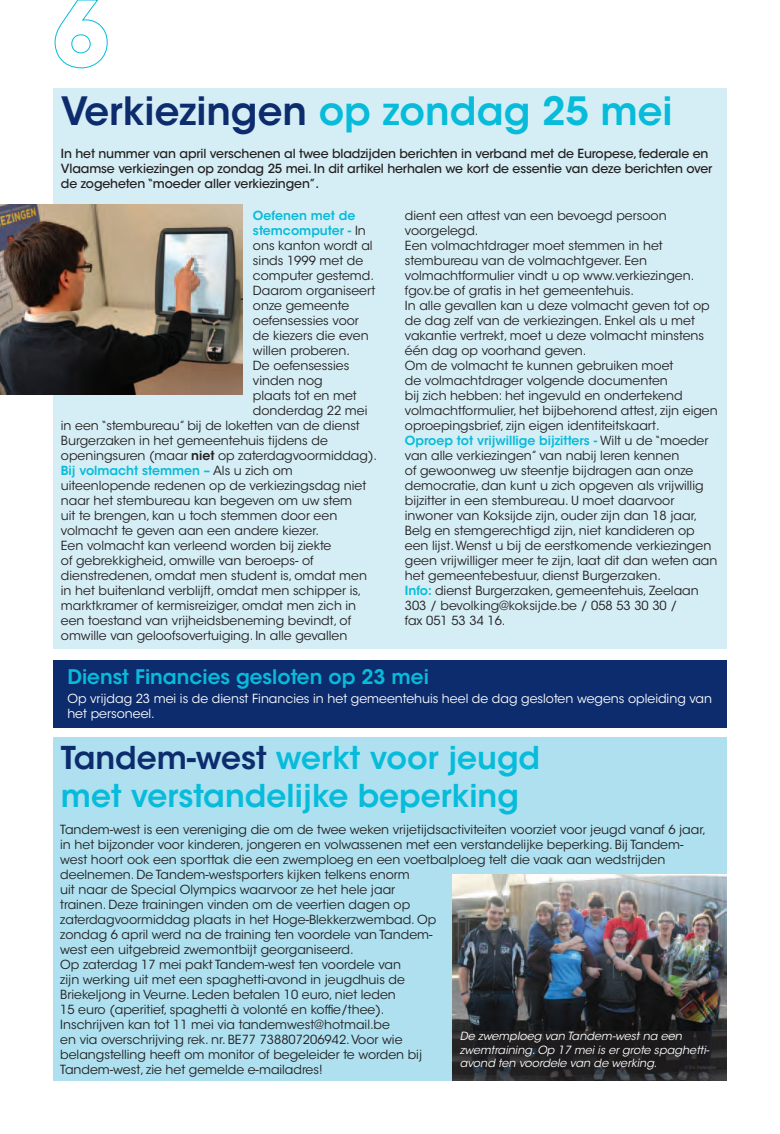
<style>
.page{position:relative;width:780px;height:1134px;background:#fff}
.page>*{position:absolute;margin:0;border:0;box-sizing:border-box;transform-origin:0 0}
.Titels_licht_blauw{font:600 38.75px "ITC Avant Garde Std";color:#07bbda}
.Titels_licht_blauw_i{font:600 31.25px "ITC Avant Garde Std";color:#07bbda}
.Titels_licht_blauw_i-2{font:600 20px "ITC Avant Garde Std";color:#07bbda}
.Body{font:12.5px/15px "ITC Avant Garde Std";color:#231f20}
.Body_insprong_2_mm{font:12.5px/15px "ITC Avant Garde Std";color:#231f20}
.Inleiding_insprong_2{font:500 12.5px/15px "ITC Avant Garde Std";letter-spacing:-.01em;color:#231f20}
.Body_insprong_2_mm-2{font:12.5px/15px "ITC Avant Garde Std";color:#fff}
.Body-2{font:600 12.5px "ITC Avant Garde Std";color:#07bbda}
.Onderschrift_foto{font:italic 11.25px/13.5px "ITC Avant Garde Std";color:#fff}
.s1{color:#0d2c6e}
.s2{font-weight:400;color:#231f20}
.s3{font-weight:600}
.s4{font-weight:600;color:#07bbda}
</style>
<div class="page">
<div style="left:54px;top:89px;width:672px;height:560px;background:#d5eef5"></div>
<div style="left:54px;top:737px;width:672px;height:344px;background:#aee0ef"></div>
<img style="left:0;top:204px;width:242px;height:190px">
<div style="left:53px;top:660px;width:673px;height:68px;background:#0d2c6e"></div>
<img style="left:452px;top:874px;width:274px;height:158px">
<hr style="left:779px;top:0;width:1px;height:1134px;background:#e9f7fa">
<svg style="left:452px;top:1032px;width:274px;height:49px;fill:#1f1e1f"></svg>
<svg style="left:54px;top:0;width:54px;height:68px"></svg>
<p class="Titels_licht_blauw" style="left:61px;top:86px;width:613px"><span class="s1">Verkiezingen</span> op zondag 25 mei</p>
<p class="Inleiding_insprong_2" style="left:61px;top:146px;width:653px">In het nummer van april verschenen al twee bladzijden berichten in verband met de Europese, federale en<br>Vlaamse verkiezingen op zondag 25 mei. In dit artikel herhalen we kort de essentie van deze berichten over de zogeheten “moeder aller verkiezingen”.</p>
<p class="Body-2" style="left:253px;top:207px;width:104px">Oefenen met de</p>
<p class="Body-2" style="left:253px;top:222px;width:114px">stemcomputer - <span class="s2">In</span></p>
<p class="Body" style="left:253px;top:238px;width:121px">ons kanton wordt al</p>
<p class="Body" style="left:253px;top:253px;width:112px">sinds 1999 met de</p>
<p class="Body" style="left:253px;top:268px;width:123px">computer gestemd.</p>
<p class="Body" style="left:253px;top:283px;width:124px">Daarom organiseert</p>
<p class="Body" style="left:253px;top:298px;width:98px">onze gemeente</p>
<p class="Body" style="left:253px;top:313px;width:107px">oefensessies voor</p>
<p class="Body" style="left:253px;top:328px;width:117px">de kiezers die even</p>
<p class="Body" style="left:253px;top:343px;width:98px">willen proberen.</p>
<p class="Body" style="left:253px;top:358px;width:98px">De oefensessies</p>
<p class="Body" style="left:253px;top:373px;width:71px">vinden nog</p>
<p class="Body" style="left:253px;top:388px;width:105px">plaats tot en met</p>
<p class="Body" style="left:253px;top:403px;width:116px">donderdag 22 mei</p>
<p class="Body" style="left:61px;top:418px;width:300px">in een “stembureau” bij de loketten van de dienst</p>
<p class="Body" style="left:61px;top:433px;width:268px">Burgerzaken in het gemeentehuis tijdens de</p>
<p class="Body" style="left:61px;top:448px;width:318px">openingsuren (maar <span class="s3">niet</span> op zaterdagvoormiddag).</p>
<p class="Body" style="left:61px;top:463px;width:307px"><span class="s4">Bij volmacht stemmen –</span> Als u zich om uiteenlopende redenen op de verkiezingsdag niet naar het stembureau kan begeven om uw stem uit te brengen, kan u toch stemmen door een volmacht te geven aan een andere kiezer.</p>
<p class="Body" style="left:61px;top:538px;width:307px">Een volmacht kan verleend worden bij ziekte<br>of gebrekkigheid, omwille van beroeps- of dienstredenen, omdat men student is, omdat men in het buitenland verblijft, omdat men schipper is, marktkramer of kermisreiziger, omdat men zich in een toestand van vrijheidsbeneming bevindt, of omwille van geloofsovertuiging. In alle gevallen</p>
<p class="Body" style="left:405px;top:208px;width:263px">dient een attest van een bevoegd persoon voorgelegd.</p>
<p class="Body" style="left:405px;top:238px;width:291px">Een volmachtdrager moet stemmen in het stembureau van de volmachtgever. Een volmachtformulier vindt u op www.verkiezingen. fgov.be of gratis in het gemeentehuis.</p>
<p class="Body" style="left:405px;top:298px;width:306px">In alle gevallen kan u deze volmacht geven tot op de dag zelf van de verkiezingen. Enkel als u met vakantie vertrekt, moet u deze volmacht minstens één dag op voorhand geven.</p>
<p class="Body" style="left:405px;top:358px;width:314px">Om de volmacht te kunnen gebruiken moet<br>de volmachtdrager volgende documenten<br>bij zich hebben: het ingevuld en ondertekend volmachtformulier, het bijbehorend attest, zijn eigen oproepingsbrief, zijn eigen identiteitskaart.</p>
<p class="Body" style="left:405px;top:433px;width:314px"><span class="s4">Oproep tot vrijwillige bijzitters -</span> Wilt u de “moeder van alle verkiezingen” van nabij leren kennen<br>of gewoonweg uw steentje bijdragen aan onze democratie, dan kunt u zich opgeven als vrijwillig bijzitter in een stembureau. U moet daarvoor inwoner van Koksijde zijn, ouder zijn dan 18 jaar, Belg en stemgerechtigd zijn, niet kandideren op een lijst. Wenst u bij de eerstkomende verkiezingen geen vrijwilliger meer te zijn, laat dit dan weten aan het gemeentebestuur, dienst Burgerzaken.</p>
<p class="Body" style="left:405px;top:583px;width:295px"><span class="s4">Info:</span> dienst Burgerzaken, gemeentehuis, Zeelaan<br>303 / bevolking@koksijde.be / 058 53 30 30 /</p>
<p class="Body" style="left:405px;top:613px;width:102px">fax 051 53 34 16.</p>
<p class="Titels_licht_blauw_i-2" style="left:67px;top:664px;width:363px">Dienst Financies gesloten op 23 mei</p>
<p class="Body_insprong_2_mm-2" style="left:67px;top:691px;width:646px">Op vrijdag 23 mei is de dienst Financies in het gemeentehuis heel de dag gesloten wegens opleiding van het personeel.</p>
<p class="Titels_licht_blauw_i" style="left:61px;top:738px;width:481px"><span class="s1">Tandem-west</span> werkt voor jeugd</p>
<p class="Titels_licht_blauw_i" style="left:61px;top:775px;width:459px">met verstandelijke beperking</p>
<p class="Body_insprong_2_mm" style="left:60px;top:822px;width:647px">Tandem-west is een vereniging die om de twee weken vrijetijdsactiviteiten voorziet voor jeugd vanaf 6 jaar, in het bijzonder voor kinderen, jongeren en volwassenen met een verstandelijke beperking. Bij Tandem&shy;west hoort ook een sporttak die een zwemploeg en een voetbalploeg telt die vaak aan wedstrijden deelnemen. De Tandem-westsporters kijken telkens enorm<br>uit naar de Special Olympics waarvoor ze het hele jaar<br>trainen. Deze trainingen vinden om de veertien dagen op<br>zaterdagvoormiddag plaats in het Hoge-Blekkerzwembad. Op<br>zondag 6 april werd na de training ten voordele van Tandem-<br>west een uitgebreid zwemontbijt georganiseerd.</p>
<p class="Body_insprong_2_mm" style="left:60px;top:957px;width:363px">Op zaterdag 17 mei pakt Tandem-west ten voordele van zijn werking uit met een spaghetti-avond in jeugdhuis de Briekeljong in Veurne. Leden betalen 10 euro, niet leden<br>15 euro (aperitief, spaghetti à volonté en koffie/thee).<br>Inschrijven kan tot 11 mei via tandemwest@hotmail.be<br>en via overschrijving rek. nr. BE77 738807206942. Voor wie belangstelling heeft om monitor of begeleider te worden bij Tandem-west, zie het gemelde e-mailadres!</p>
<p class="Onderschrift_foto" style="left:459px;top:1029px;width:251px">De zwemploeg van Tandem-west na een zwemtraining. Op 17 mei is er grote spaghetti&shy;avond ten voordele van de werking.</p>
</div>
